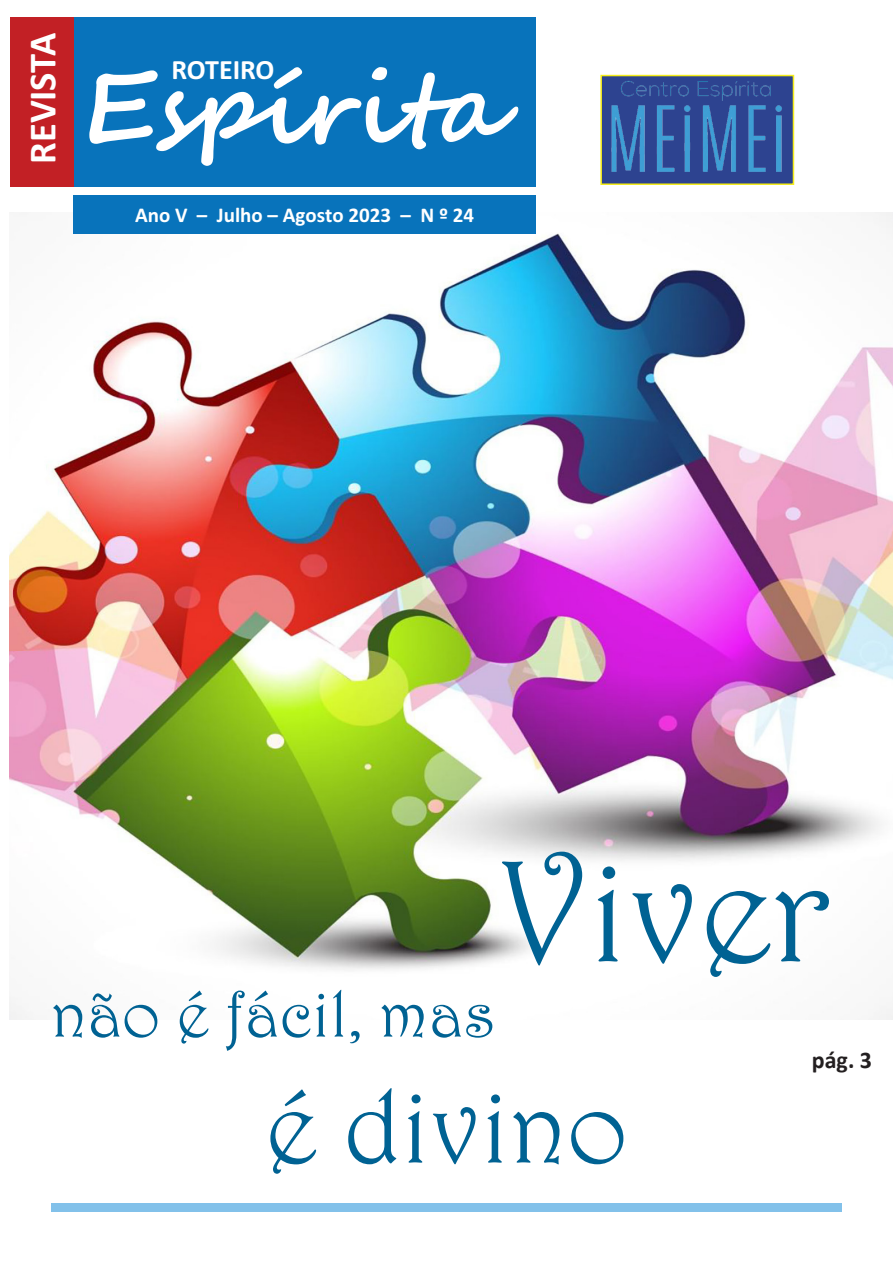
<style>
.page{position:relative;width:893px;height:1263px;background:#fff}
.page>*{position:absolute;margin:0;border:0;box-sizing:border-box;transform-origin:0 0}
.t1{font:146.25px "Harrington";color:#006293}
.t2{font:105px "Harrington";color:#006293}
.t3{font:700 97.95px "Segoe Script";color:#fff}
.t4{font:66px "Harrington";color:#006293}
.t5{font:700 38.55px "Calibri";letter-spacing:-.005em;color:#fff}
.t6{font:700 28.05px "Calibri";letter-spacing:-.005em;color:#fff}
.t7{font:700 24px "Calibri";color:#231f20}
.t8{font:700 21px "Calibri";color:#fff}
</style>
<div class="page">
<img style="left:10px;top:213px;width:883px;height:807px">
<div style="left:51px;top:1203px;width:791px;height:9px;background:#82c1ea"></div>
<div style="left:69px;top:17px;width:467px;height:170px;background:#0873bb"></div>
<div style="left:74px;top:196px;width:462px;height:38px;background:#0873bb"></div>
<div style="left:10px;top:17px;width:64px;height:170px;background:#c22025"></div>
<img style="left:603px;top:78px;width:188px;height:104px">
<div style="left:600px;top:75px;width:194px;height:110px;border:2px solid #f4ec1a"></div>
<h3 class="t5" style="left:18px;top:164px;width:132px;rotate:-90deg">REVISTA</h3>
<h3 class="t6" style="left:171px;top:52px;width:105px">ROTEIRO</h3>
<h3 class="t3" style="left:82px;top:28px;width:422px">Espírita</h3>
<p class="t8" style="left:135px;top:201px;width:341px">Ano V – Julho – Agosto 2023 – N º 24</p>
<h1 class="t1" style="left:496px;top:823px;width:335px">Viver</h1>
<h3 class="t4" style="left:51px;top:974px;width:446px">não é fácil, mas</h3>
<h2 class="t2" style="left:265px;top:1063px;width:364px">é divino</h2>
<p class="t7" style="left:812px;top:1045px;width:62px">pág. 3</p>
</div>
